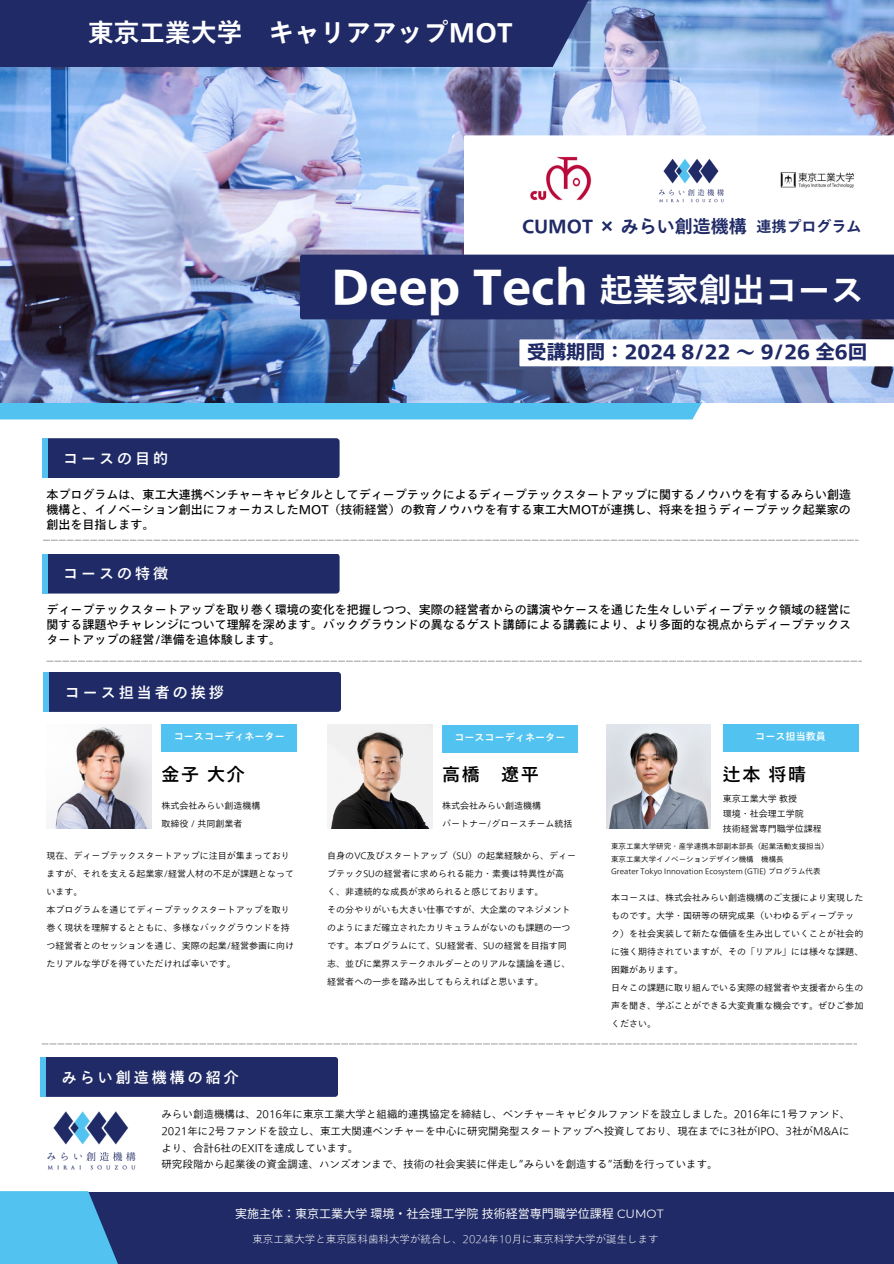
<style>
.page{position:relative;width:894px;height:1264px;background:#fff}
.page>*{position:absolute;margin:0;border:0;box-sizing:border-box;transform-origin:0 0}
.t1{font:800 46.5px "Tazugane Gothic Std N";color:#fff}
.t2{font:700 33px "Tazugane Gothic Std N";color:#fff}
.t3{font:700 25.5px "Tazugane Gothic Std N";letter-spacing:.01em;color:#fff}
.t4{font:800 19.5px "Tazugane Gothic Std N";color:#1f2a66}
.t5{font:700 18px "Tazugane Gothic Std N";color:#1f2a66}
.t6{font:500 18px "Tazugane Gothic Std N";letter-spacing:.09em;color:#000}
.t7{font:500 15px "Tazugane Gothic Std N";letter-spacing:.2em;color:#fff}
.t8{font:700 15px "Tazugane Gothic Std N";color:#1f2a66}
.t9{font:12px/15px "Tazugane Gothic Std N";color:#000;text-align:justify}
.t10{font:12px "Noto Sans CJ Ksc";color:#fafafa}
.t11{font:300 10.5px/16.6px "Tazugane Gothic Std N";color:#000;text-align:justify}
.t12{font:100 10.5px "Tazugane Gothic Std N";color:#fafafa}
.t13{font:500 10.05px "Tazugane Gothic Std N";color:#fff}
.t14{font:300 9px/18px "Tazugane Gothic Std N";color:#000}
.t15{font:300 7.5px "Tazugane Gothic Std N";color:#000}
.s1{font-family:"Montserrat"}
</style>
<div class="page">
<div style="left:63px;top:1191px;width:830px;height:72px;background:#1f2a66"></div>
<svg style="left:0;top:1191px;width:252px;height:72px"></svg>
<div style="left:42px;top:438px;width:297px;height:40px;background:#1f2a66;border-radius:3px"></div>
<div style="left:42px;top:438px;width:5px;height:40px;background:#52c3f0"></div>
<div style="left:0;top:403px;width:702px;height:16px;background:#52c3f0"></div>
<img style="left:0;top:0;width:893px;height:403px">
<div style="left:0;top:0;width:632px;height:67px;background:#1f2a66"></div>
<div style="left:42px;top:553px;width:297px;height:40px;background:#1f2a66;border-radius:3px"></div>
<div style="left:42px;top:553px;width:5px;height:40px;background:#52c3f0"></div>
<svg style="left:43px;top:539px;width:815px;height:2px;background:#d3d3d3"></svg>
<svg style="left:47px;top:660px;width:814px;height:1px"></svg>
<div style="left:43px;top:672px;width:298px;height:40px;background:#1f2a66;border-radius:3px"></div>
<div style="left:43px;top:672px;width:6px;height:40px;background:#52c3f0"></div>
<svg style="left:463px;top:135px;width:430px;height:120px"></svg>
<img style="left:658px;top:157px;width:66px;height:47px">
<img style="left:529px;top:156px;width:62px;height:44px">
<img style="left:778px;top:165px;width:80px;height:30px">
<img style="left:52px;top:724px;width:99px;height:105px">
<img style="left:327px;top:724px;width:105px;height:105px">
<img style="left:606px;top:724px;width:104px;height:105px">
<div style="left:161px;top:724px;width:136px;height:28px;background:#52c3f0"></div>
<div style="left:442px;top:724px;width:135px;height:28px;background:#52c3f0"></div>
<div style="left:722px;top:724px;width:136px;height:28px;background:#52c3f0"></div>
<svg style="left:42px;top:1043px;width:814px;height:1px"></svg>
<div style="left:40px;top:1056px;width:298px;height:40px;background:#1f2a66;border-radius:3px"></div>
<div style="left:40px;top:1056px;width:6px;height:40px;background:#52c3f0"></div>
<img style="left:47px;top:1111px;width:89px;height:59px">
<svg style="left:505px;top:214px;width:321px;height:25px"></svg>
<div style="left:300px;top:255px;width:593px;height:64px;background:#1f2a66"></div>
<svg style="left:519px;top:339px;width:374px;height:27px"></svg>
<h6 class="t3" style="left:88px;top:20px;width:426px">東京工業大学 キャリアアップMOT</h6>
<h6 class="t5" style="left:522px;top:217px;width:226px">CUMOT × みらい創造機構</h6>
<p class="t1" style="left:331px;top:263px;width:258px">Deep Tech</p>
<p class="t8" style="left:756px;top:219px;width:106px">連携プログラム</p>
<p class="t2" style="left:599px;top:273px;width:265px">起業家創出コース</p>
<p class="t4" style="left:527px;top:342px;width:341px">受講期間：2024 8/22 ～ 9/26 全6回</p>
<h6 class="t7" style="left:63px;top:450px;width:106px">コースの目的</h6>
<p class="t9" style="left:47px;top:486px;width:806px">本プログラムは、東工大連携ベンチャーキャピタルとしてディープテックによるディープテックスタートアップに関するノウハウを有するみらい創造機構と、イノベーション創出にフォーカスしたMOT（技術経営）の教育ノウハウを有する東工大MOTが連携し、将来を担うディープテック起業家の創出を目指します。</p>
<p class="t7" style="left:63px;top:566px;width:106px">コースの特徴</p>
<h5 class="t9" style="left:47px;top:602px;width:806px">ディープテックスタートアップを取り巻く環境の変化を把握しつつ、実際の経営者からの講演やケースを通じた生々しいディープテック領域の経営に関する課題やチャレンジについて理解を深めます。バックグラウンドの異なるゲスト講師による講義により、より多面的な視点からディープテックスタートアップの経営/準備を追体験します。</h5>
<h3 class="t7" style="left:65px;top:684px;width:160px">コース担当者の挨拶</h3>
<p class="t13" style="left:174px;top:731px;width:113px">コースコーディネーター</p>
<p class="t6" style="left:161px;top:765px;width:85px">金子大介</p>
<p class="t14" style="left:161px;top:796px;width:101px">株式会社みらい創造機構</p>
<p class="t14" style="left:161px;top:814px;width:82px">取締役 / 共同創業者</p>
<p class="t14" style="left:47px;top:847px;width:249px">現在、ディープテックスタートアップに注目が集まっておりますが、それを支える起業家/経営人材の不足が課題となっています。</p>
<p class="t14" style="left:47px;top:901px;width:249px">本プログラムを通じてディープテックスタートアップを取り巻く現状を理解するとともに、多様なバックグラウンドを持つ経営者とのセッションを通じ、実際の起業/経営参画に向けたリアルな学びを得ていただければ幸いです。</p>
<h2 class="t7" style="left:62px;top:1069px;width:178px">みらい創造機構の紹介</h2>
<p class="t13" style="left:454px;top:732px;width:113px">コースコーディネーター</p>
<p class="t6" style="left:442px;top:765px;width:98px">高橋 遼平</p>
<p class="t14" style="left:442px;top:796px;width:101px">株式会社みらい創造機構</p>
<h5 class="t14" style="left:442px;top:814px;width:132px">パートナー/グロースチーム統括</h5>
<p class="t14" style="left:327px;top:846px;width:250px">自身のVC及びスタートアップ（SU）の起業経験から、ディープテックSUの経営者に求められる能力・素養は特異性が高<br>く、非連続的な成長が求められると感じております。</p>
<p class="t14" style="left:327px;top:900px;width:244px">その分やりがいも大きい仕事ですが、大企業のマネジメントのようにまだ確立されたカリキュラムがないのも課題の一つです。本プログラムにて、SU経営者、SUの経営を目指す同志、並びに業界ステークホルダーとのリアルな議論を通じ、経営者への一歩を踏み出してもらえればと思います。</p>
<p class="t13" style="left:755px;top:731px;width:72px">コース担当教員</p>
<p class="t6" style="left:722px;top:765px;width:85px">辻本将晴</p>
<h5 class="t14" style="left:722px;top:789px;width:76px">東京工業大学教授</h5>
<p class="t14" style="left:722px;top:804px;width:83px">環境・社会理工学院</p>
<p class="t14" style="left:722px;top:819px;width:101px">技術経営専門職学位課程</p>
<p class="t15" style="left:611px;top:842px;width:219px">東京工業大学研究・産学連携本部副本部長（起業活動支援担当）</p>
<p class="t15" style="left:611px;top:855px;width:173px">東京工業大学イノベーションデザイン機構 機構長</p>
<p class="t15" style="left:611px;top:867px;width:211px">Greater Tokyo Innovation Ecosystem (GTIE) プログラム代表</p>
<p class="t14" style="left:611px;top:888px;width:253px">本コースは、株式会社みらい創造機構のご支援により実現したものです。大学・国研等の研究成果（いわゆるディープテック）を社会実装して新たな価値を生み出していくことが社会的に強く期待されていますが、その「リアル」には様々な課題、困難があります。</p>
<p class="t14" style="left:611px;top:978px;width:253px;text-align:justify">日々この課題に取り組んでいる実際の経営者や支援者から生の声を聞き、学ぶことができる大変貴重な機会です。ぜひご参加ください。</p>
<p class="t11" style="left:161px;top:1106px;width:690px">みらい創造機構は、2016年に東京工業大学と組織的連携協定を締結し、ベンチャーキャピタルファンドを設立しました。2016年に1号ファンド、2021年に2号ファンドを設立し、東工大関連ベンチャーを中心に研究開発型スタートアップへ投資しており、現在までに3社がIPO、3社がM&amp;Aにより、合計6社のEXITを達成しています。</p>
<p class="t11" style="left:161px;top:1155px;width:557px">研究段階から起業後の資金調達、ハンズオンまで、技術の社会実装に伴走し”みらいを創造する”活動を行っています。</p>
<h6 class="t10" style="left:235px;top:1203px;width:429px">実施主体： 東京工業大学環境・社会理工学院技術経営専門職学位課程 <span class="s1">CUMOT</span></h6>
<p class="t12" style="left:252px;top:1233px;width:408px">東京工業大学と東京医科歯科大学が統合し、2024年10月に東京科学大学が誕生します</p>
</div>
